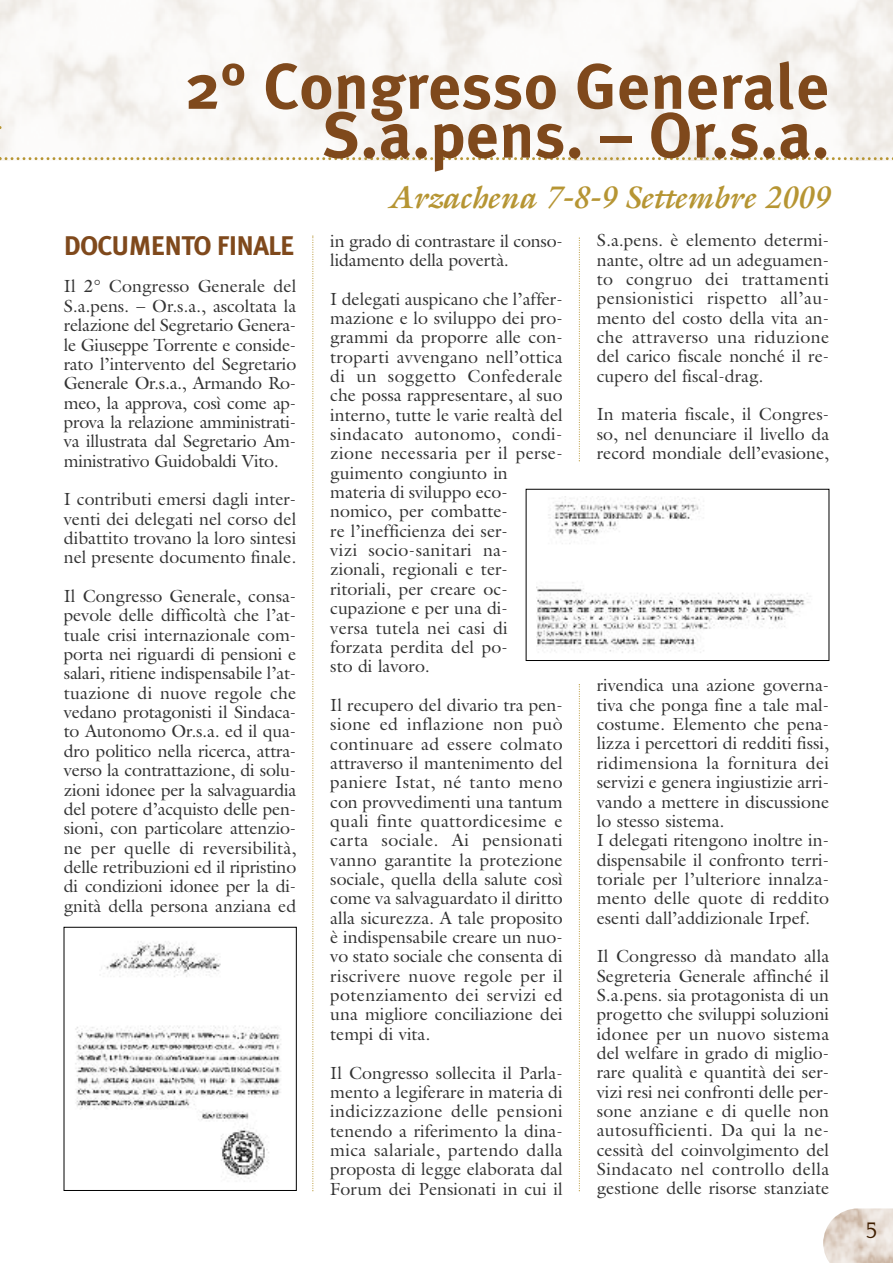
<style>
.page{position:relative;width:893px;height:1263px;background:#fff}
.page>*{position:absolute;margin:0;border:0;box-sizing:border-box;transform-origin:0 0}
.t1{font:700 64.35px/48.8px "Meta Plus";letter-spacing:.01em;color:#7f491c;text-align:right}
.t2{font:italic 700 31.5px "Galliard";letter-spacing:-.005em;color:#b69533}
.t3{font:700 27px "Meta Plus";letter-spacing:-.03em;color:#7f491c}
.t4{font:21px "Augustea";color:#3f1e00}
.t5{font:17.7px/19.4px "Galliard";color:#333;text-align:justify}
</style>
<div class="page">
<svg style="left:858px;top:1208px;width:35px;height:55px;background:#e5dad1"></svg>
<img style="left:823px;top:1208px;width:35px;height:55px">
<svg style="left:0;top:157px;width:893px;height:3px"></svg>
<svg style="left:579px;top:684px;width:1px;height:507px"></svg>
<svg style="left:579px;top:238px;width:1px;height:223px"></svg>
<svg style="left:312px;top:235px;width:1px;height:956px"></svg>
<img style="left:537px;top:496px;width:274px;height:157px">
<div style="left:526px;top:489px;width:303px;height:172px;border:1px solid #000"></div>
<img style="left:75px;top:941px;width:206px;height:241px">
<div style="left:64px;top:927px;width:233px;height:264px;border:1px solid #000"></div>
<h1 class="t1" style="left:185px;top:62px;width:645px">2° Congresso Generale<br>S.a.pens. – Or.s.a.</h1>
<h2 class="t2" style="left:388px;top:178px;width:443px">Arzachena 7-8-9 Settembre 2009</h2>
<h3 class="t3" style="left:64px;top:230px;width:232px">DOCUMENTO FINALE</h3>
<p class="t5" style="left:64px;top:277px;width:234px">Il 2° Congresso Generale del S.a.pens. – Or.s.a., ascoltata la relazione del Segretario Genera&shy;le Giuseppe Torrente e conside&shy;rato l’intervento del Segretario Generale Or.s.a., Armando Ro&shy;meo, la approva, così come ap&shy;prova la relazione amministrati&shy;va illustrata dal Segretario Am&shy;ministrativo Guidobaldi Vito.</p>
<p class="t5" style="left:64px;top:489px;width:234px">I contributi emersi dagli inter&shy;venti dei delegati nel corso del dibattito trovano la loro sintesi nel presente documento finale.</p>
<p class="t5" style="left:64px;top:586px;width:234px">Il Congresso Generale, consa&shy;pevole delle difficoltà che l’at&shy;tuale crisi internazionale com&shy;porta nei riguardi di pensioni e salari, ritiene indispensabile l’at&shy;tuazione di nuove regole che vedano protagonisti il Sindaca&shy;to Autonomo Or.s.a. ed il qua&shy;dro politico nella ricerca, attra&shy;verso la contrattazione, di solu&shy;zioni idonee per la salvaguardia del potere d’acquisto delle pen&shy;sioni, con particolare attenzio&shy;ne per quelle di reversibilità, delle retribuzioni ed il ripristino di condizioni idonee per la di&shy;gnità della persona anziana ed</p>
<p class="t5" style="left:330px;top:231px;width:234px">in grado di contrastare il conso&shy;lidamento della povertà.</p>
<p class="t5" style="left:330px;top:289px;width:234px;text-align:left">I delegati auspicano che l’affer&shy;mazione e lo sviluppo dei pro&shy;grammi da proporre alle con&shy;troparti avvengano nell’ottica di un soggetto Confederale che possa rappresentare, al suo interno, tutte le varie realtà del sindacato autonomo, condi&shy;zione necessaria per il perse&shy;guimento congiunto in materia di sviluppo eco&shy;nomico, per combatte-<br>re l’inefficienza dei ser-<br>vizi socio-sanitari na&shy;zionali, regionali e ter&shy;ritoriali, per creare oc&shy;cupazione e per una di-<br>versa tutela nei casi di forzata perdita del po-<br>sto di lavoro.</p>
<p class="t5" style="left:330px;top:695px;width:234px">Il recupero del divario tra pen&shy;sione ed inflazione non può continuare ad essere colmato attraverso il mantenimento del paniere Istat, né tanto meno con provvedimenti una tantum quali finte quattordicesime e carta sociale. Ai pensionati vanno garantite la protezione sociale, quella della salute così come va salvaguardato il diritto alla sicurezza. A tale proposito è indispensabile creare un nuo&shy;vo stato sociale che consenta di riscrivere nuove regole per il potenziamento dei servizi ed una migliore conciliazione dei tempi di vita.</p>
<p class="t5" style="left:330px;top:1063px;width:234px">Il Congresso sollecita il Parla&shy;mento a legiferare in materia di indicizzazione delle pensioni tenendo a riferimento la dina&shy;mica salariale, partendo dalla proposta di legge elaborata dal Forum dei Pensionati in cui il</p>
<p class="t5" style="left:597px;top:231px;width:234px">S.a.pens. è elemento determi&shy;nante, oltre ad un adeguamen&shy;to congruo dei trattamenti pensionistici rispetto all’au&shy;mento del costo della vita an&shy;che attraverso una riduzione del carico fiscale nonché il re&shy;cupero del fiscal-drag.</p>
<p class="t5" style="left:597px;top:405px;width:234px">In materia fiscale, il Congres&shy;so, nel denunciare il livello da record mondiale dell’evasione,</p>
<p class="t5" style="left:597px;top:676px;width:234px;text-align:left">rivendica una azione governa&shy;tiva che ponga fine a tale mal&shy;costume. Elemento che pena&shy;lizza i percettori di redditi fissi, ridimensiona la fornitura dei servizi e genera ingiustizie arri&shy;vando a mettere in discussione lo stesso sistema.<br>I delegati ritengono inoltre in&shy;dispensabile il confronto terri&shy;toriale per l’ulteriore innalza&shy;mento delle quote di reddito esenti dall’addizionale Irpef.</p>
<p class="t5" style="left:597px;top:946px;width:234px">Il Congresso dà mandato alla Segreteria Generale affinché il S.a.pens. sia protagonista di un progetto che sviluppi soluzioni idonee per un nuovo sistema del welfare in grado di miglio&shy;rare qualità e quantità dei ser&shy;vizi resi nei confronti delle per&shy;sone anziane e di quelle non autosufficienti. Da qui la ne&shy;cessità del coinvolgimento del Sindacato nel controllo della gestione delle risorse stanziate</p>
<p class="t4" style="left:866px;top:1218px;width:12px">5</p>
</div>
